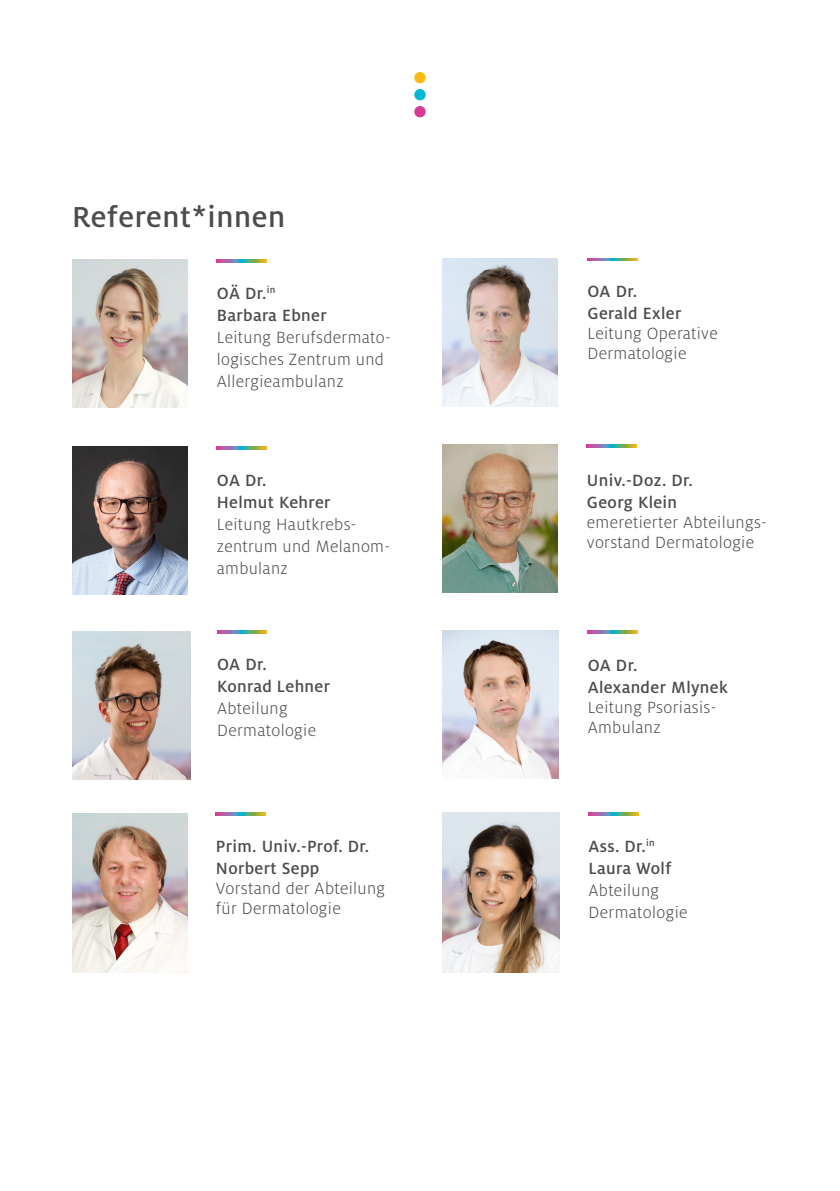
<style>
.page{position:relative;width:840px;height:1191px;background:#fff}
.page>*{position:absolute;margin:0;border:0;box-sizing:border-box;transform-origin:0 0}
.t1{font:500 32px "Milo OT";letter-spacing:.02em;color:#4b4c4d}
.t2{font:300 18px/22px "Milo OT";letter-spacing:.02em;color:#4b4c4d}
.t3{font:500 18px "Milo OT";letter-spacing:.02em;color:#4b4c4d}
</style>
<div class="page">
<img style="left:72px;top:259px;width:115px;height:148px">
<svg style="left:217px;top:259px;width:49px;height:3px"></svg>
<div style="left:414px;top:73px;width:11px;height:10px;background:#fcb814;border-radius:50%"></div>
<div style="left:414px;top:72px;width:11px;height:11px;border:1px solid #fcb814;border-radius:50%"></div>
<div style="left:414px;top:90px;width:11px;height:10px;background:#00b7d6;border-radius:50%"></div>
<div style="left:414px;top:89px;width:11px;height:11px;border:1px solid #00b7d6;border-radius:50%"></div>
<div style="left:414px;top:107px;width:11px;height:10px;background:#d73995;border-radius:50%"></div>
<div style="left:414px;top:106px;width:11px;height:11px;border:1px solid #d73995;border-radius:50%"></div>
<img style="left:442px;top:445px;width:115px;height:148px">
<svg style="left:586px;top:445px;width:50px;height:3px"></svg>
<img style="left:442px;top:258px;width:115px;height:148px">
<svg style="left:587px;top:258px;width:49px;height:3px"></svg>
<svg style="left:217px;top:630px;width:49px;height:3px"></svg>
<svg style="left:216px;top:813px;width:49px;height:3px"></svg>
<img style="left:442px;top:630px;width:115px;height:148px">
<svg style="left:587px;top:630px;width:50px;height:3px"></svg>
<img style="left:72px;top:446px;width:115px;height:148px">
<svg style="left:217px;top:446px;width:49px;height:3px"></svg>
<svg style="left:588px;top:812px;width:49px;height:3px"></svg>
<img style="left:442px;top:812px;width:117px;height:160px">
<img style="left:72px;top:813px;width:115px;height:159px">
<img style="left:72px;top:631px;width:118px;height:149px">
<p class="t1" style="left:72px;top:199px;width:214px">Referent*innen</p>
<p class="t3" style="left:217px;top:283px;width:60px">OÄ Dr.<sup>in</sup></p>
<p class="t3" style="left:217px;top:305px;width:111px">Barbara Ebner</p>
<p class="t2" style="left:217px;top:326px;width:175px">Leitung Berufsdermato&shy;logisches Zentrum und<br>Allergieambulanz</p>
<p class="t3" style="left:217px;top:470px;width:51px">OA Dr.</p>
<p class="t3" style="left:217px;top:492px;width:115px">Helmut Kehrer</p>
<p class="t2" style="left:217px;top:513px;width:141px">Leitung Hautkrebs-</p>
<p class="t2" style="left:217px;top:535px;width:174px">zentrum und Melanom&shy;ambulanz</p>
<p class="t3" style="left:217px;top:654px;width:51px">OA Dr.</p>
<p class="t3" style="left:217px;top:676px;width:114px">Konrad Lehner</p>
<p class="t2" style="left:217px;top:697px;width:100px">Abteilung<br>Dermatologie</p>
<p class="t3" style="left:216px;top:836px;width:155px">Prim. Univ.-Prof. Dr.</p>
<p class="t3" style="left:216px;top:858px;width:105px">Norbert Sepp</p>
<p class="t2" style="left:216px;top:878px;width:171px">Vorstand der Abteilung</p>
<p class="t2" style="left:216px;top:898px;width:126px">für Dermatologie</p>
<p class="t3" style="left:587px;top:282px;width:51px">OA Dr.</p>
<p class="t3" style="left:587px;top:304px;width:95px">Gerald Exler</p>
<p class="t2" style="left:587px;top:324px;width:132px;line-height:20px">Leitung Operative<br>Dermatologie</p>
<p class="t3" style="left:586px;top:470px;width:107px">Univ.-Doz. Dr.</p>
<p class="t3" style="left:586px;top:492px;width:92px">Georg Klein</p>
<p class="t2" style="left:586px;top:512px;width:181px;line-height:20px">emeretierter Abteilungs&shy;vorstand Dermatologie</p>
<p class="t3" style="left:587px;top:655px;width:51px">OA Dr.</p>
<p class="t3" style="left:587px;top:677px;width:141px">Alexander Mlynek</p>
<p class="t2" style="left:587px;top:697px;width:130px;line-height:20px">Leitung Psoriasis-<br>Ambulanz</p>
<p class="t3" style="left:588px;top:836px;width:68px">Ass. Dr.<sup>in</sup></p>
<p class="t3" style="left:588px;top:858px;width:84px">Laura Wolf</p>
<p class="t2" style="left:588px;top:879px;width:100px">Abteilung<br>Dermatologie</p>
</div>
